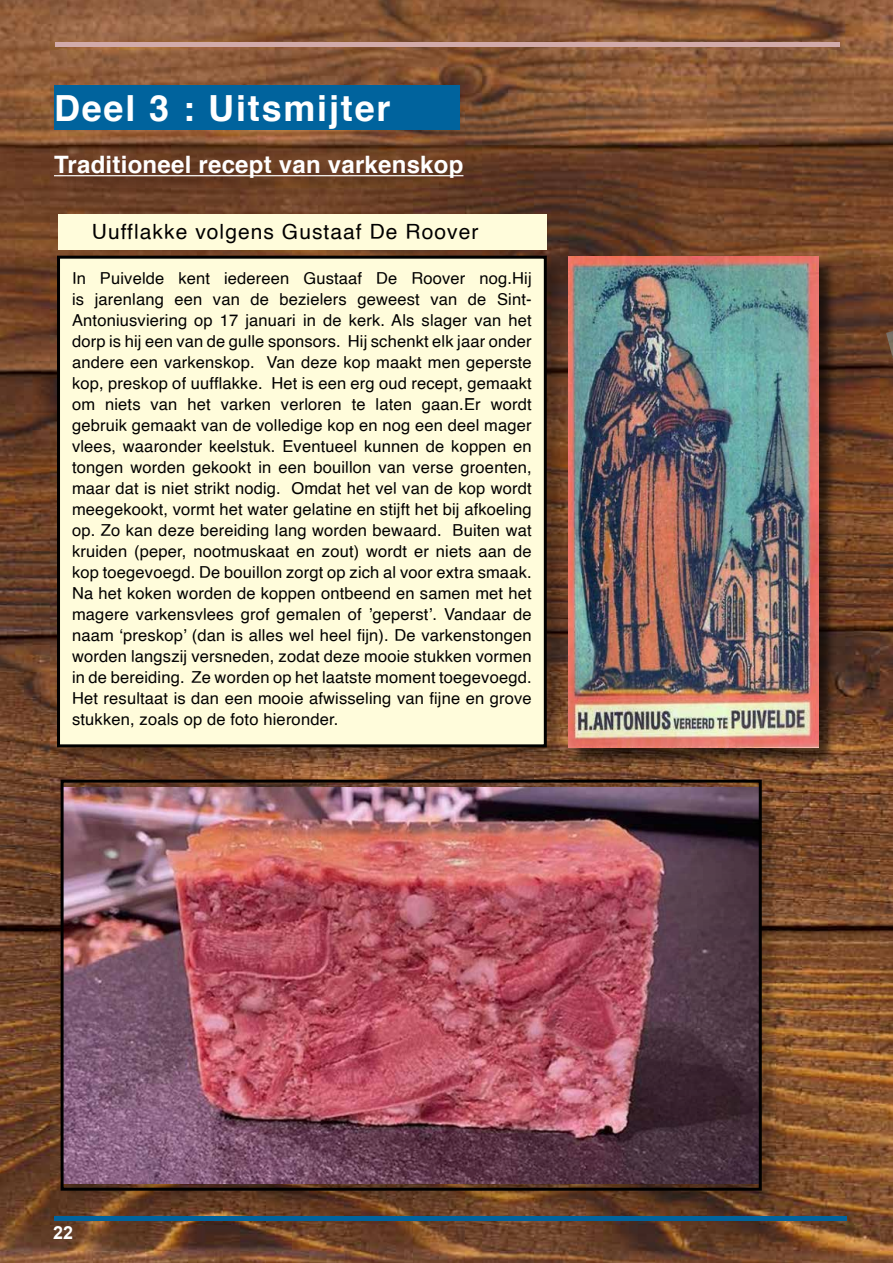
<style>
.page{position:relative;width:893px;height:1263px;background:#fff}
.page>*{position:absolute;margin:0;border:0;box-sizing:border-box;transform-origin:0 0}
.t1{font:700 36px "Helvetica";letter-spacing:.05em;color:#fff}
.t2{font:700 24px "Helvetica";letter-spacing:.01em;color:#fff}
.t3{font:21px "Helvetica";letter-spacing:.05em;color:#000}
.t4{font:700 18px "Arial";color:#fff}
.t5{font:16.5px/21px "Helvetica";letter-spacing:.01em;color:#000;text-align:justify}
</style>
<div class="page">
<img style="left:0;top:0;width:893px;height:1263px">
<div style="left:571px;top:258px;width:266px;height:508px;background:#000;opacity:.6"></div>
<img style="left:569px;top:256px;width:249px;height:491px">
<hr style="left:889px;top:278px;width:4px;height:247px;background:#000;opacity:.6">
<img style="left:886px;top:331px;width:7px;height:28px">
<div style="left:59px;top:258px;width:506px;height:508px;background:#000;opacity:.23"></div>
<div style="left:57px;top:256px;width:490px;height:491px;background:#fffcdb;border:3px solid #000"></div>
<div style="left:63px;top:782px;width:718px;height:427px;background:#000;opacity:.23"></div>
<img style="left:65px;top:788px;width:693px;height:395px">
<div style="left:61px;top:780px;width:701px;height:411px;border:3px solid #000"></div>
<div style="left:54px;top:85px;width:405px;height:44px;background:#00639d"></div>
<div style="left:57px;top:158px;width:424px;height:38px;background:#000;opacity:.23"></div>
<hr style="left:54px;top:175px;width:409px;height:1px;background:#fff">
<div style="left:58px;top:214px;width:489px;height:36px;background:#fffcdb"></div>
<div style="left:55px;top:42px;width:784px;height:5px;background:#d2abab"></div>
<div style="left:55px;top:1216px;width:792px;height:5px;background:#00639d"></div>
<h1 class="t1" style="left:54px;top:79px;width:338px">Deel 3 : Uitsmijter</h1>
<h2 class="t2" style="left:54px;top:145px;width:411px">Traditioneel recept van varkenskop</h2>
<p class="t3" style="left:92px;top:215px;width:388px">Uufflakke volgens Gustaaf De Roover</p>
<p class="t5" style="left:72px;top:268px;width:461px">In Puivelde kent iedereen Gustaaf De Roover nog.Hij is jarenlang een van de bezielers geweest van de Sint-Antoniusviering op 17 januari in de kerk. Als slager van het dorp is hij een van de gulle sponsors. Hij schenkt elk jaar onder andere een varkenskop. Van deze kop maakt men geperste kop, preskop of uufflakke. Het is een erg oud recept, gemaakt om niets van het varken verloren te laten gaan.Er wordt gebruik gemaakt van de volledige kop en nog een deel mager vlees, waaronder keelstuk. Eventueel kunnen de koppen en tongen worden gekookt in een bouillon van verse groenten, maar dat is niet strikt nodig. Omdat het vel van de kop wordt meegekookt, vormt het water gelatine en stijft het bij afkoeling op. Zo kan deze bereiding lang worden bewaard. Buiten wat kruiden (peper, nootmuskaat en zout) wordt er niets aan de kop toegevoegd. De bouillon zorgt op zich al voor extra smaak.<br>Na het koken worden de koppen ontbeend en samen met het magere varkensvlees grof gemalen of ’geperst’. Vandaar de naam ‘preskop’ (dan is alles wel heel fijn). De varkenstongen worden langszij versneden, zodat deze mooie stukken vormen in de bereiding. Ze worden op het laatste moment toegevoegd.<br>Het resultaat is dan een mooie afwisseling van fijne en grove stukken, zoals op de foto hieronder.</p>
<p class="t4" style="left:53px;top:1220px;width:22px">22</p>
</div>
